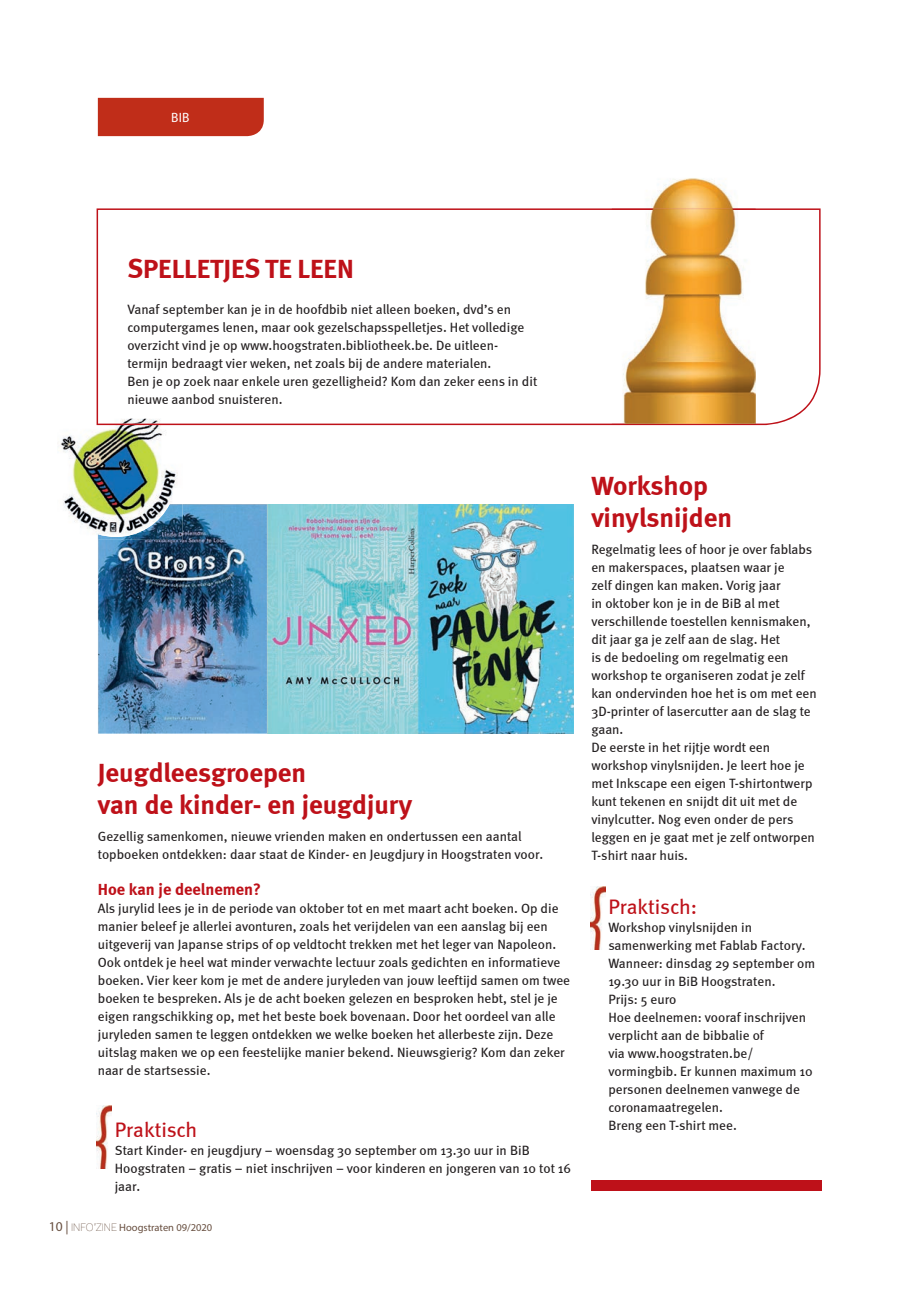
<style>
.page{position:relative;width:919px;height:1289px;background:#fff}
.page>*{position:absolute;margin:0;border:0;box-sizing:border-box;transform-origin:0 0}
.t1{font:700 27px/32.4px "Meta";color:#be1119}
.t2{font:21px "Meta";letter-spacing:-.005em;color:#be1119}
.t3{font:700 16.5px "Meta";color:#be1119}
.t4{font:13.5px/18px "Meta";color:#231f20}
.t5{font:13.5px "Myriad Pro";color:#fff}
.t6{font:10.5px "Myriad Pro";color:#674e3f}
.s1{font-size:13.5px}
.s2{font-family:"Lane";font-stretch:condensed}
</style>
<div class="page">
<div style="left:98px;top:98px;width:166px;height:38px;background:#c02d19"></div>
<img style="left:97px;top:1105px;width:14px;height:63px">
<img style="left:590px;top:887px;width:15px;height:62px">
<img style="left:98px;top:504px;width:475px;height:229px">
<img style="left:98px;top:504px;width:85px;height:36px">
<img style="left:60px;top:419px;width:116px;height:118px">
<svg style="left:97px;top:208px;width:723px;height:217px"></svg>
<img style="left:651px;top:178px;width:84px;height:30px">
<img style="left:611px;top:208px;width:144px;height:216px">
<div style="left:590px;top:1180px;width:231px;height:11px;background:#be1119"></div>
<p class="t5" style="left:171px;top:109px;width:20px">BIB</p>
<h1 class="t1" style="left:127px;top:252px;width:228px">SPELLETJES TE LEEN</h1>
<p class="t4" style="left:127px;top:300px;width:411px">Vanaf september kan je in de hoofdbib niet alleen boeken, dvd’s en computergames lenen, maar ook gezelschapsspelletjes. Het volledige overzicht vind je op www.hoogstraten.bibliotheek.be. De uitleen&shy;termijn bedraagt vier weken, net zoals bij de andere materialen.<br>Ben je op zoek naar enkele uren gezelligheid? Kom dan zeker eens in dit nieuwe aanbod snuisteren.</p>
<h1 class="t1" style="left:98px;top:756px;width:316px">Jeugdleesgroepen<br>van de kinder- en jeugdjury</h1>
<p class="t4" style="left:98px;top:827px;width:447px">Gezellig samenkomen, nieuwe vrienden maken en ondertussen een aantal topboeken ontdekken: daar staat de Kinder- en Jeugdjury in Hoogstraten voor.</p>
<p class="t3" style="left:98px;top:879px;width:165px">Hoe kan je deelnemen?</p>
<p class="t4" style="left:98px;top:899px;width:474px">Als jurylid lees je in de periode van oktober tot en met maart acht boeken. Op die manier beleef je allerlei avonturen, zoals het verijdelen van een aanslag bij een uitgeverij van Japanse strips of op veldtocht trekken met het leger van Napoleon.<br>Ook ontdek je heel wat minder verwachte lectuur zoals gedichten en informatieve boeken. Vier keer kom je met de andere juryleden van jouw leeftijd samen om twee boeken te bespreken. Als je de acht boeken gelezen en besproken hebt, stel je je eigen rangschikking op, met het beste boek bovenaan. Door het oordeel van alle juryleden samen te leggen ontdekken we welke boeken het allerbeste zijn. Deze uitslag maken we op een feestelijke manier bekend. Nieuwsgierig? Kom dan zeker naar de startsessie.</p>
<h2 class="t2" style="left:115px;top:1117px;width:84px">Praktisch</h2>
<p class="t4" style="left:115px;top:1141px;width:458px">Start Kinder- en jeugdjury – woensdag 30 september om 13.30 uur in BiB<br>Hoogstraten – gratis – niet inschrijven – voor kinderen en jongeren van 10 tot 16 jaar.</p>
<p class="t6" style="left:49px;top:1220px;width:165px"><span class="s1">10 |</span> <span class="s2">INFO’ZINE</span> Hoogstraten 09/2020</p>
<h1 class="t1" style="left:591px;top:469px;width:142px">Workshop vinylsnijden</h1>
<p class="t4" style="left:591px;top:540px;width:227px">Regelmatig lees of hoor je over fablabs en makerspaces, plaatsen waar je<br>zelf dingen kan maken. Vorig jaar<br>in oktober kon je in de BiB al met verschillende toestellen kennismaken, dit jaar ga je zelf aan de slag. Het<br>is de bedoeling om regelmatig een workshop te organiseren zodat je zelf kan ondervinden hoe het is om met een 3D-printer of lasercutter aan de slag te gaan.<br>De eerste in het rijtje wordt een workshop vinylsnijden. Je leert hoe je met Inkscape een eigen T-shirtontwerp kunt tekenen en snijdt dit uit met de vinylcutter. Nog even onder de pers leggen en je gaat met je zelf ontworpen T-shirt naar huis.</p>
<h2 class="t2" style="left:608px;top:894px;width:90px">Praktisch:</h2>
<p class="t4" style="left:608px;top:918px;width:208px">Workshop vinylsnijden in samenwerking met Fablab Factory.<br>Wanneer: dinsdag 29 september om<br>19.30 uur in BiB Hoogstraten.<br>Prijs: 5 euro<br>Hoe deelnemen: vooraf inschrijven verplicht aan de bibbalie of<br>via www.hoogstraten.be/ vormingbib. Er kunnen maximum 10 personen deelnemen vanwege de coronamaatregelen.<br>Breng een T-shirt mee.</p>
</div>
